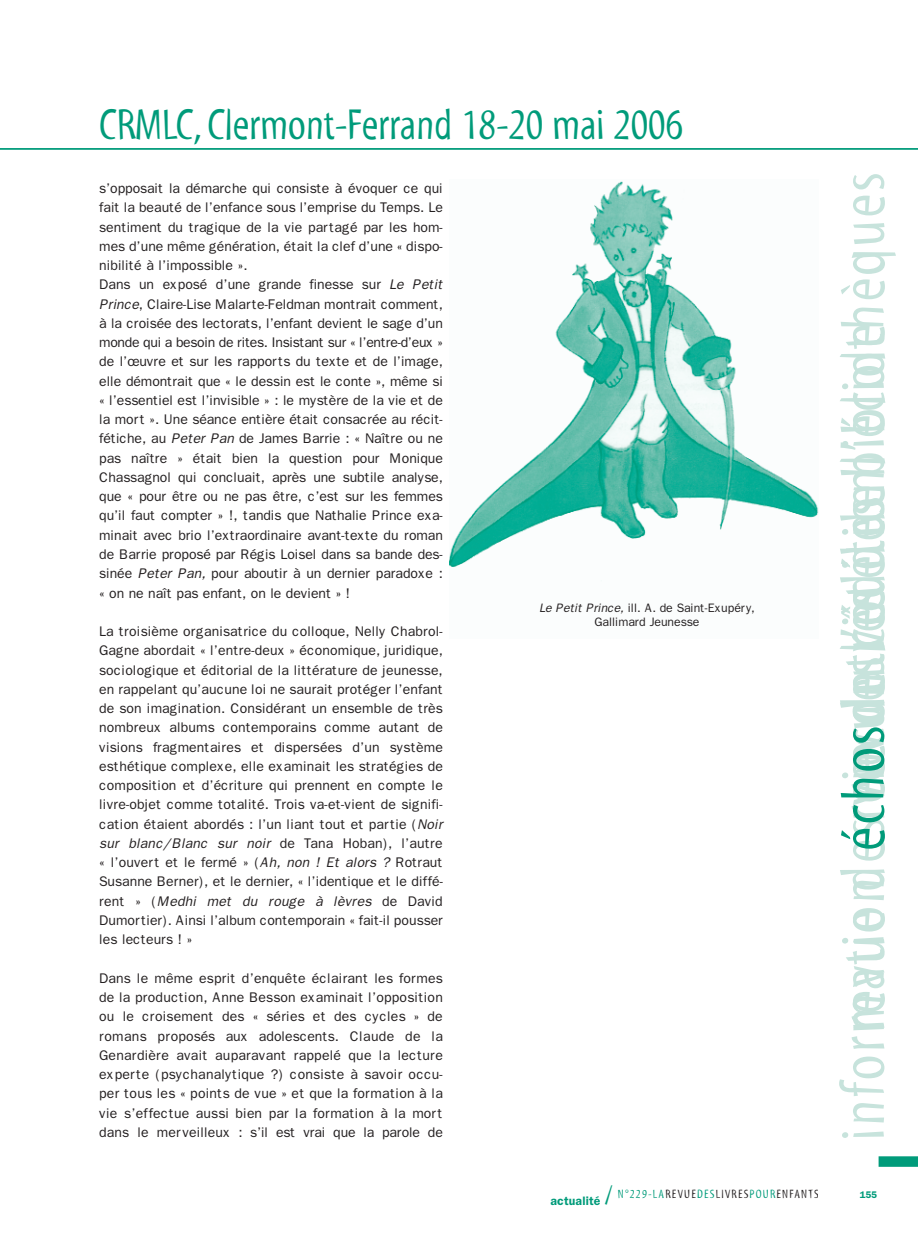
<style>
.page{position:relative;width:918px;height:1241px;background:#fff}
.page>*{position:absolute;margin:0;border:0;box-sizing:border-box;transform-origin:0 0}
.t1{font:63px "Myriad Tilt";letter-spacing:.04em;color:#c7e3dc}
.t2{font:43.75px "Myriad Tilt";letter-spacing:-.005em;color:#009b7a}
.t3{font:14px/19.2px "Franklin Gothic";letter-spacing:-.005em;color:#231f20;text-align:justify}
.t4{font:12.25px/14.7px "Franklin Gothic";letter-spacing:-.005em;color:#231f20;text-align:center}
.t5{font:12.25px "Myriad Tilt";letter-spacing:.1em;color:#231f20}
.t6{font:600 9.62px "Franklin Gothic";color:#009b7a}
.s1{font-style:italic}
.s2{color:#009b7a}
.s3{font-family:"Franklin Gothic";font-weight:600;color:#009b7a}
.s4{font-size:26.25px;color:#009b7a}
</style>
<div class="page">
<hr style="left:0;top:148px;width:918px;height:2px;background:#009b7a">
<div style="left:878px;top:1156px;width:40px;height:10px;background:#009b7a"></div>
<img style="left:449px;top:181px;width:370px;height:386px">
<h2 class="t2" style="left:99px;top:108px;width:585px">CRMLC, Clermont-Ferrand 18-20 mai 2006</h2>
<p class="t3" style="left:99px;top:178px;width:345px;text-align:left">s’opposait la démarche qui consiste à évoquer ce qui fait la beauté de l’enfance sous l’emprise du Temps. Le sentiment du tragique de la vie partagé par les hom&shy;mes d’une même génération, était la clef d’une « dispo&shy;nibilité à l’impossible ».<br>Dans un exposé d’une grande finesse sur <span class="s1">Le Petit Prince</span>, Claire-Lise Malarte-Feldman montrait comment, à la croisée des lectorats, l’enfant devient le sage d’un monde qui a besoin de rites. Insistant sur « l’entre-d’eux » de l’œuvre et sur les rapports du texte et de l’image, elle démontrait que « le dessin est le conte », même si « l’essentiel est l’invisible » : le mystère de la vie et de la mort ». Une séance entière était consacrée au récit&shy;fétiche, au <span class="s1">Peter Pan</span> de James Barrie : « Naître ou ne pas naître » était bien la question pour Monique Chassagnol qui concluait, après une subtile analyse, que « pour être ou ne pas être, c’est sur les femmes qu’il faut compter » !, tandis que Nathalie Prince exa&shy;minait avec brio l’extraordinaire avant-texte du roman de Barrie proposé par Régis Loisel dans sa bande des&shy;sinée <span class="s1">Peter Pan,</span> pour aboutir à un dernier paradoxe : « on ne naît pas enfant, on le devient » !</p>
<p class="t3" style="left:99px;top:621px;width:345px">La troisième organisatrice du colloque, Nelly Chabrol-Gagne abordait « l’entre-deux » économique, juridique, sociologique et éditorial de la littérature de jeunesse, en rappelant qu’aucune loi ne saurait protéger l’enfant de son imagination. Considérant un ensemble de très nombreux albums contemporains comme autant de visions fragmentaires et dispersées d’un système esthétique complexe, elle examinait les stratégies de composition et d’écriture qui prennent en compte le livre-objet comme totalité. Trois va-et-vient de signifi&shy;cation étaient abordés : l’un liant tout et partie (<span class="s1">Noir sur blanc/Blanc sur noir</span> de Tana Hoban), l’autre « l’ouvert et le fermé » (<span class="s1">Ah, non ! Et alors ?</span> Rotraut Susanne Berner), et le dernier, « l’identique et le diffé&shy;rent » (<span class="s1">Medhi met du rouge à lèvres</span> de David Dumortier). Ainsi l’album contemporain « fait-il pousser les lecteurs ! »</p>
<p class="t3" style="left:99px;top:968px;width:345px">Dans le même esprit d’enquête éclairant les formes de la production, Anne Besson examinait l’opposition ou le croisement des « séries et des cycles » de romans proposés aux adolescents. Claude de la Genardière avait auparavant rappelé que la lecture experte (psychanalytique ?) consiste à savoir occu&shy;per tous les « points de vue » et que la formation à la vie s’effectue aussi bien par la formation à la mort dans le merveilleux : s’il est vrai que la parole de</p>
<p class="t4" style="left:539px;top:600px;width:217px"><span class="s1">Le Petit Prince,</span> ill. A. de Saint-Exupéry,<br>Gallimard Jeunesse</p>
<h1 class="t1" style="left:840px;top:1031px;width:860px;rotate:-90deg">revue des revuesvie des bibliothèques</h1>
<h1 class="t1" style="left:840px;top:693px;width:371px;rotate:-90deg">u côté de l’école</h1>
<h1 class="t1" style="left:840px;top:805px;width:339px;rotate:-90deg">vie d l’édition</h1>
<h1 class="t1" style="left:840px;top:821px;width:235px;rotate:-90deg">rencontres</h1>
<h1 class="t1" style="left:840px;top:1140px;width:416px;rotate:-90deg">information <span class="s2">échos</span></h1>
<p class="t5" style="left:550px;top:1188px;width:270px"><span class="s3">actualité</span> <span class="s4">/</span> <span class="s2">N°229-LA</span>REVUE<span class="s2">DES</span>LIVRES<span class="s2">POUR</span>ENFANTS</p>
<p class="t6" style="left:859px;top:1188px;width:19px">155</p>
</div>
